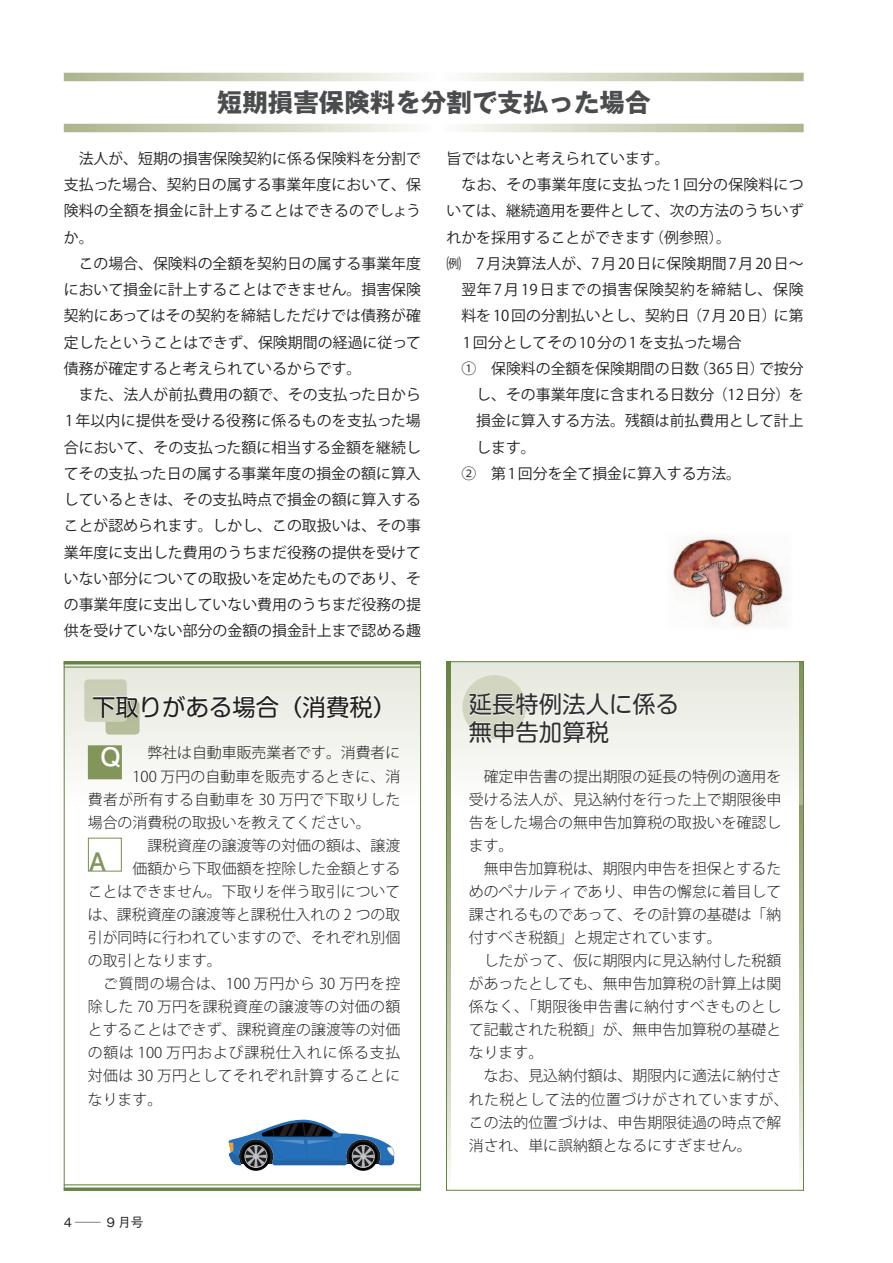
<style>
.page{position:relative;width:893px;height:1263px;background:#fff}
.page>*{position:absolute;margin:0;border:0;box-sizing:border-box;transform-origin:0 0}
.t1{font:700 25.5px "Gothic MB101 Pr 6 N";color:#4b4c4d}
.t2{font:700 25.5px "Futo Go B101 Pr 6 N";color:#fff}
.t3{font:700 25.5px "Futo Go B101 Pr 6 N";color:#82955b}
.t4{font:23.4px/27.6px "Shin M Go Pr 6 N";color:#312f30}
.t5{font:23.4px "Shin M Go Pr 6 N";color:#231f20}
.t6{font:14.85px/26.2px "Koz Go Pro";color:#231f20}
.t7{font:300 14.85px/23.1px "Koz Go Pro";color:#231f20}
.t8{font:300 14.85px "Koz Go Pro";letter-spacing:.025em;color:#231f20}
.t9{font:14.85px "Koz Go Pro";letter-spacing:.05em;color:#231f20}
.t10{font:300 14.85px "Koz Go Pro";letter-spacing:.04em;color:#231f20}
.t11{font:300 14.85px "Koz Go Pro";letter-spacing:.05em;color:#231f20}
.t12{font:500 12.75px "Gothic BBB Pr 6 N";color:#231f20}
</style>
<div class="page">
<svg style="left:799px;top:805px;width:4px;height:385px;background:#c0c7aa"></svg>
<svg style="left:64px;top:73px;width:740px;height:8px;background:#d3d6c2"></svg>
<svg style="left:64px;top:124px;width:740px;height:8px;background:#d3d6c2"></svg>
<div style="left:447px;top:662px;width:357px;height:143px;background:linear-gradient(to bottom,#e3e6d9,#fcfcfb)"></div>
<hr style="left:803px;top:661px;width:1px;height:530px;background:#658441">
<svg style="left:447px;top:662px;width:4px;height:528px;background:#adb792"></svg>
<hr style="left:446px;top:1190px;width:358px;height:1px;background:#658441">
<hr style="left:446px;top:661px;width:358px;height:1px;background:#658441">
<hr style="left:446px;top:661px;width:1px;height:530px;background:#658441">
<div style="left:462px;top:675px;width:64px;height:64px;background:#d2d5c0;border-radius:50%"></div>
<svg style="left:66px;top:664px;width:353px;height:116px"></svg>
<svg style="left:64px;top:1187px;width:357px;height:4px"></svg>
<hr style="left:64px;top:1184px;width:357px;height:1px;background:#658441">
<hr style="left:64px;top:661px;width:357px;height:3px;background:#658441">
<hr style="left:64px;top:666px;width:357px;height:2px;background:#658441">
<svg style="left:468px;top:692px;width:210px;height:52px"></svg>
<svg style="left:92px;top:692px;width:188px;height:27px"></svg>
<svg style="left:294px;top:694px;width:87px;height:25px"></svg>
<div style="left:88px;top:746px;width:33px;height:33px;background:#82955b"></div>
<div style="left:88px;top:745px;width:34px;height:34px;border:1px solid #82955b"></div>
<div style="left:88px;top:838px;width:34px;height:34px;border:1px solid #82955b"></div>
<img style="left:672px;top:537px;width:115px;height:90px">
<svg style="left:229px;top:1120px;width:165px;height:51px"></svg>
<h1 class="t1" style="left:217px;top:81px;width:435px">短期損害保険料を分割で支払った場合</h1>
<p class="t6" style="left:64px;top:146px;width:359px">　法人が、短期の損害保険契約に係る保険料を分割で支払った場合、契約日の属する事業年度において、保険料の全額を損金に計上することはできるのでしょうか。<br>　この場合、保険料の全額を契約日の属する事業年度において損金に計上することはできません。損害保険契約にあってはその契約を締結しただけでは債務が確定したということはできず、保険期間の経過に従って債務が確定すると考えられているからです。<br>　また、法人が前払費用の額で、その支払った日から<br>1年以内に提供を受ける役務に係るものを支払った場合において、その支払った額に相当する金額を継続してその支払った日の属する事業年度の損金の額に算入しているときは、その支払時点で損金の額に算入することが認められます。しかし、この取扱いは、その事業年度に支出した費用のうちまだ役務の提供を受けていない部分についての取扱いを定めたものであり、その事業年度に支出していない費用のうちまだ役務の提供を受けていない部分の金額の損金計上まで認める趣</p>
<p class="t6" style="left:446px;top:146px;width:225px">旨ではないと考えられています。</p>
<p class="t6" style="left:446px;top:172px;width:359px">　なお、その事業年度に支払った1 回分の保険料につ</p>
<p class="t6" style="left:446px;top:198px;width:359px">いては、継続適用を要件として、次の方法のうちいず</p>
<p class="t6" style="left:649px;top:224px;width:83px">（例参照。(</p>
<p class="t6" style="left:446px;top:224px;width:210px">れかを採用することができます</p>
<p class="t6" style="left:446px;top:251px;width:359px">例　7月決算法人が、7月 20 日に保険期間 7 月 20 日〜</p>
<p class="t9" style="left:461px;top:280px;width:344px">翌年7月19日までの損害保険契約を締結し、保険</p>
<p class="t6" style="left:774px;top:303px;width:31px">に第</p>
<p class="t6" style="left:461px;top:303px;width:282px">料を10 回の分割払いとし、契約日<br>1回分としてその 10 分の 1 を支払った場合</p>
<p class="t6" style="left:687px;top:303px;width:91px">（7月 20 日）</p>
<p class="t6" style="left:461px;top:356px;width:240px">①　保険料の全額を保険期間の日数</p>
<p class="t6" style="left:476px;top:382px;width:329px">し、その事業年度に含まれる日数分（12日分）を</p>
<p class="t6" style="left:476px;top:408px;width:329px">損金に算入する方法。残額は前払費用として計上</p>
<p class="t6" style="left:476px;top:434px;width:61px">します。</p>
<p class="t6" style="left:461px;top:461px;width:281px">②　第1 回分を全て損金に算入する方法。</p>
<p class="t6" style="left:694px;top:356px;width:73px">（365日）</p>
<p class="t6" style="left:759px;top:356px;width:46px">で按分</p>
<h2 class="t5" style="left:92px;top:688px;width:306px">下取りがある場合（消費税(</h2>
<p class="t7" style="left:133px;top:741px;width:269px">　弊社は自動車販売業者です。消費者に</p>
<p class="t7" style="left:133px;top:765px;width:269px">100 万円の自動車を販売するときに、消</p>
<p class="t8" style="left:88px;top:789px;width:314px">費者が所有する自動車を 30 万円で下取りした</p>
<p class="t7" style="left:88px;top:811px;width:284px">場合の消費税の取扱いを教えてください。</p>
<p class="t7" style="left:133px;top:834px;width:269px">　課税資産の譲渡等の対価の額は、譲渡</p>
<p class="t7" style="left:133px;top:857px;width:269px">価額から下取価額を控除した金額とする</p>
<p class="t7" style="left:88px;top:880px;width:314px">ことはできません。下取りを伴う取引について</p>
<p class="t7" style="left:88px;top:903px;width:314px">は、課税資産の譲渡等と課税仕入れの 2 つの取</p>
<p class="t7" style="left:88px;top:926px;width:314px">引が同時に行われていますので、それぞれ別個</p>
<p class="t7" style="left:88px;top:949px;width:135px">の取引となります。</p>
<p class="t10" style="left:88px;top:974px;width:314px">　ご質問の場合は、100 万円から 30 万円を控</p>
<p class="t8" style="left:88px;top:997px;width:314px">除した 70 万円を課税資産の譲渡等の対価の額</p>
<p class="t7" style="left:88px;top:1018px;width:314px">とすることはできず、課税資産の譲渡等の対価</p>
<p class="t11" style="left:88px;top:1043px;width:314px">の額は 100 万円および課税仕入れに係る支払</p>
<p class="t8" style="left:88px;top:1066px;width:314px">対価は 30 万円としてそれぞれ計算することに</p>
<p class="t7" style="left:88px;top:1087px;width:76px">なります。</p>
<h1 class="t2" style="left:100px;top:736px;width:22px">Q</h1>
<h1 class="t3" style="left:89px;top:841px;width:19px">A</h1>
<p class="t12" style="left:107px;top:1212px;width:38px">9 月号</p>
<p class="t12" style="left:64px;top:1212px;width:38px">4 ─</p>
<h2 class="t4" style="left:469px;top:689px;width:212px">延長特例法人に係る無申告加算税</h2>
<p class="t7" style="left:469px;top:765px;width:321px">　確定申告書の提出期限の延長の特例の適用を受ける法人が、見込納付を行った上で期限後申告をした場合の無申告加算税の取扱いを確認します。<br>　無申告加算税は、期限内申告を担保とするためのペナルティであり、申告の懈怠に着目して課されるものであって、その計算の基礎は「納付すべき税額」と規定されています。<br>　したがって、仮に期限内に見込納付した税額があったとしても、無申告加算税の計算上は関係なく、「期限後申告書に納付すべきものとして記載された税額」が、無申告加算税の基礎となります。<br>　なお、見込納付額は、期限内に適法に納付された税として法的位置づけがされていますが、この法的位置づけは、申告期限徒過の時点で解消され、単に誤納額となるにすぎません。</p>
</div>
